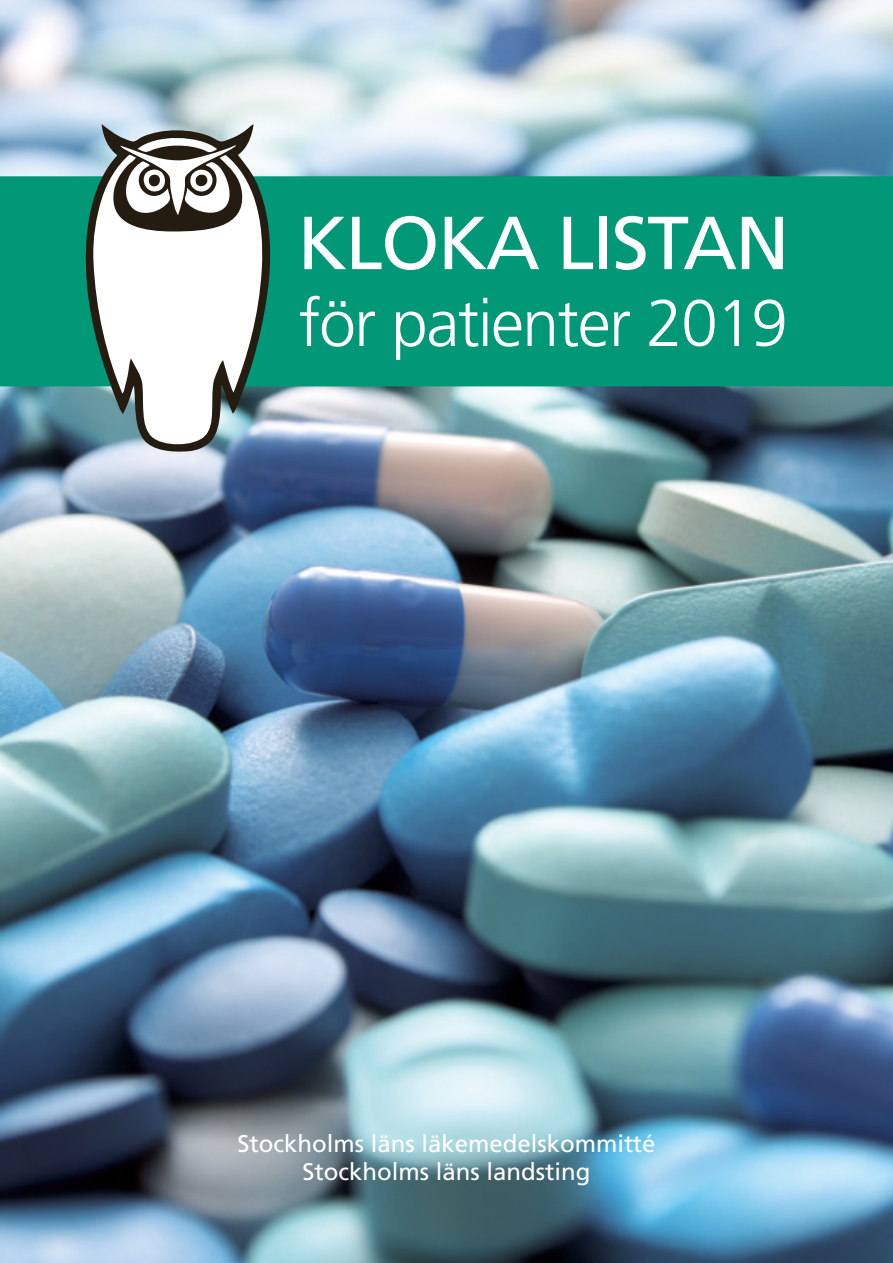
<style>
.page{position:relative;width:893px;height:1263px;background:#fff}
.page>*{position:absolute;margin:0;border:0;box-sizing:border-box;transform-origin:0 0}
.t1{font:75px "Frutiger SLL Regular";letter-spacing:-.025em;color:#fff}
.t2{font:66px "Frutiger SLL Light";letter-spacing:-.025em;color:#fff}
.t3{font:24px/28.8px "Frutiger SLL Regular";color:#fff;text-align:center}
</style>
<div class="page">
<img style="left:0;top:0;width:893px;height:1263px">
<div style="left:0;top:176px;width:893px;height:210px;background:#009877"></div>
<svg style="left:82px;top:124px;width:191px;height:329px"></svg>
<svg style="left:92px;top:155px;width:173px;height:292px"></svg>
<svg style="left:120px;top:134px;width:116px;height:82px"></svg>
<h1 class="t1" style="left:297px;top:199px;width:493px">KLOKA LISTAN</h1>
<h2 class="t2" style="left:299px;top:286px;width:491px">för patienter 2019</h2>
<p class="t3" style="left:237px;top:1128px;width:420px">Stockholms läns läkemedelskommitté<br>Stockholms läns landsting</p>
</div>
